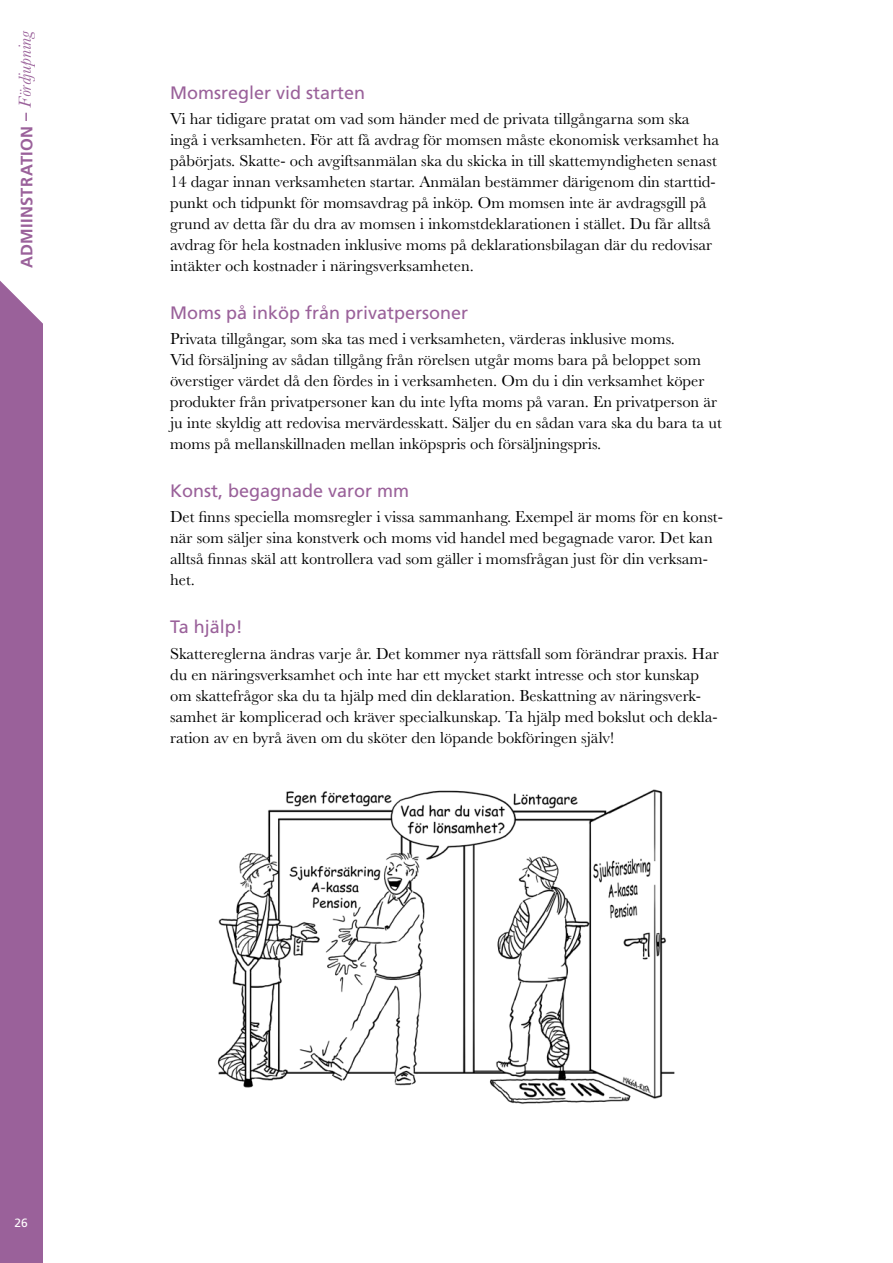
<style>
.page{position:relative;width:893px;height:1263px;background:#fff}
.page>*{position:absolute;margin:0;border:0;box-sizing:border-box;transform-origin:0 0}
.t1{font:18px "Frutiger LT Std";color:#9a619a}
.t2{font:16.5px/21px "Baskerville MT Std";color:#000}
.t3{font:700 16.5px "Frutiger LT Std";letter-spacing:.02em;color:#9a619a}
.t4{font:12px "Frutiger LT Std";color:#fff}
.s1{font-family:"Baskerville MT Std";font-weight:400;font-style:italic;font-size:18px}
</style>
<div class="page">
<div style="left:0;top:0;width:42px;height:1263px;background:#9a619a"></div>
<svg style="left:0;top:0;width:43px;height:332px;background:#f5f0f5"></svg>
<img style="left:217px;top:789px;width:458px;height:315px">
<p class="t3" style="left:17px;top:268px;width:240px;rotate:-90deg">ADMIINSTRATION – <span class="s1">Fördjupning</span></p>
<p class="t1" style="left:170px;top:82px;width:197px">Momsregler vid starten</p>
<p class="t2" style="left:170px;top:108px;width:551px">Vi har tidigare pratat om vad som händer med de privata tillgångarna som ska ingå i verksamheten. För att få avdrag för momsen måste ekonomisk verksamhet ha påbörjats. Skatte- och avgiftsanmälan ska du skicka in till skattemyndigheten senast 14 dagar innan verksamheten startar. Anmälan bestämmer därigenom din starttid&shy;punkt och tidpunkt för momsavdrag på inköp. Om momsen inte är avdragsgill på grund av detta får du dra av momsen i inkomstdeklarationen i stället. Du får alltså avdrag för hela kostnaden inklusive moms på deklarationsbilagan där du redovisar intäkter och kostnader i näringsverksamheten.</p>
<p class="t1" style="left:170px;top:302px;width:300px">Moms på inköp från privatpersoner</p>
<p class="t2" style="left:170px;top:328px;width:553px">Privata tillgångar, som ska tas med i verksamheten, värderas inklusive moms.<br>Vid försäljning av sådan tillgång från rörelsen utgår moms bara på beloppet som överstiger värdet då den fördes in i verksamheten. Om du i din verksamhet köper produkter från privatpersoner kan du inte lyfta moms på varan. En privatperson är ju inte skyldig att redovisa mervärdesskatt. Säljer du en sådan vara ska du bara ta ut moms på mellanskillnaden mellan inköpspris och försäljningspris.</p>
<p class="t1" style="left:170px;top:480px;width:241px">Konst, begagnade varor mm</p>
<p class="t2" style="left:170px;top:506px;width:554px">Det finns speciella momsregler i vissa sammanhang. Exempel är moms för en konst&shy;när som säljer sina konstverk och moms vid handel med begagnade varor. Det kan alltså finnas skäl att kontrollera vad som gäller i momsfrågan just för din verksam&shy;het.</p>
<p class="t1" style="left:170px;top:617px;width:74px">Ta hjälp!</p>
<p class="t2" style="left:170px;top:643px;width:550px">Skattereglerna ändras varje år. Det kommer nya rättsfall som förändrar praxis. Har du en näringsverksamhet och inte har ett mycket starkt intresse och stor kunskap om skattefrågor ska du ta hjälp med din deklaration. Beskattning av näringsverk&shy;samhet är komplicerad och kräver specialkunskap. Ta hjälp med bokslut och dekla&shy;ration av en byrå även om du sköter den löpande bokföringen själv!</p>
<p class="t4" style="left:15px;top:1216px;width:15px">26</p>
</div>
